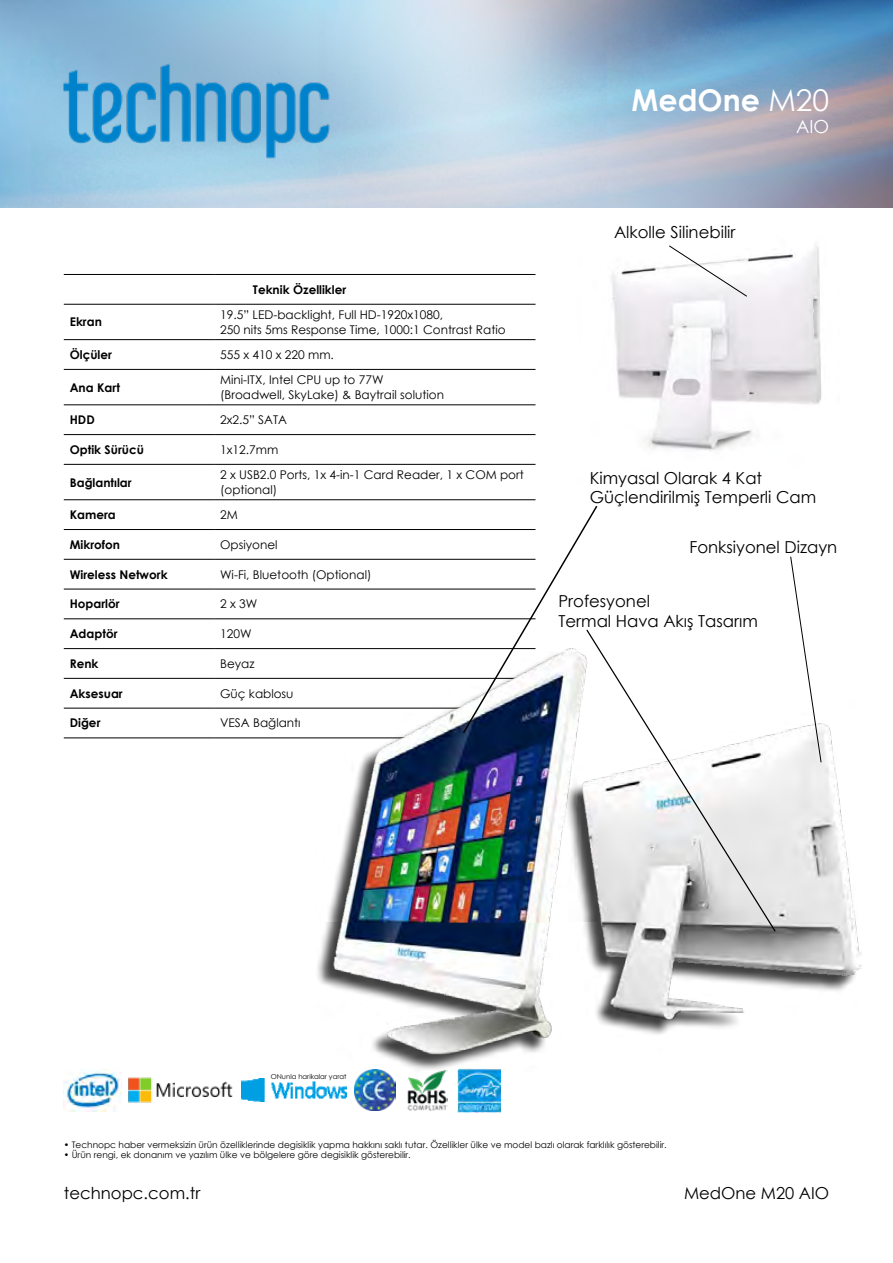
<style>
.page{position:relative;width:893px;height:1263px;background:#fff}
.page>*{position:absolute;margin:0;border:0;box-sizing:border-box;transform-origin:0 0}
.t1{font:700 30px "Century Gothic";color:#fff}
.t2{font:18px "Century Gothic";color:#fff}
.t3{font:16.5px/19.8px "Century Gothic";color:#000}
.t4{font:12px/14.4px "Century Gothic";color:#000}
.t5{font:700 12px "Century Gothic";color:#000}
.t6{font:9px "Century Gothic";color:#000}
.t7{font:6.9px "Century Gothic";color:#000}
.s1{font-weight:400}
</style>
<div class="page">
<img style="left:611px;top:245px;width:211px;height:206px">
<hr style="left:64px;top:274px;width:150px;height:1px;background:#000">
<hr style="left:214px;top:274px;width:321px;height:1px;background:#000">
<hr style="left:64px;top:304px;width:150px;height:1px;background:#000">
<hr style="left:214px;top:304px;width:321px;height:1px;background:#000">
<hr style="left:64px;top:339px;width:150px;height:1px;background:#000">
<hr style="left:214px;top:339px;width:321px;height:1px;background:#000">
<hr style="left:64px;top:369px;width:150px;height:1px;background:#000">
<hr style="left:214px;top:369px;width:321px;height:1px;background:#000">
<hr style="left:64px;top:405px;width:150px;height:1px;background:#000">
<hr style="left:214px;top:405px;width:321px;height:1px;background:#000">
<hr style="left:64px;top:434px;width:150px;height:1px;background:#000">
<hr style="left:214px;top:434px;width:321px;height:1px;background:#000">
<hr style="left:64px;top:464px;width:150px;height:1px;background:#000">
<hr style="left:214px;top:464px;width:321px;height:1px;background:#000">
<hr style="left:64px;top:499px;width:150px;height:1px;background:#000">
<hr style="left:214px;top:499px;width:321px;height:1px;background:#000">
<hr style="left:64px;top:529px;width:150px;height:1px;background:#000">
<hr style="left:214px;top:529px;width:321px;height:1px;background:#000">
<hr style="left:64px;top:559px;width:150px;height:1px;background:#000">
<hr style="left:214px;top:559px;width:321px;height:1px;background:#000">
<hr style="left:64px;top:589px;width:150px;height:1px;background:#000">
<hr style="left:214px;top:589px;width:321px;height:1px;background:#000">
<hr style="left:64px;top:618px;width:150px;height:1px;background:#000">
<hr style="left:214px;top:618px;width:321px;height:1px;background:#000">
<hr style="left:64px;top:648px;width:150px;height:1px;background:#000">
<hr style="left:214px;top:648px;width:321px;height:1px;background:#000">
<hr style="left:64px;top:678px;width:150px;height:1px;background:#000">
<hr style="left:214px;top:678px;width:321px;height:1px;background:#000">
<hr style="left:64px;top:708px;width:150px;height:1px;background:#000">
<hr style="left:214px;top:708px;width:321px;height:1px;background:#000">
<hr style="left:64px;top:738px;width:150px;height:1px;background:#000">
<hr style="left:214px;top:738px;width:321px;height:1px;background:#000">
<img style="left:310px;top:648px;width:552px;height:427px">
<img style="left:0;top:0;width:893px;height:207px">
<img style="left:50px;top:60px;width:291px;height:102px">
<svg style="left:461px;top:506px;width:137px;height:229px"></svg>
<svg style="left:585px;top:628px;width:192px;height:305px"></svg>
<svg style="left:789px;top:556px;width:33px;height:207px"></svg>
<svg style="left:669px;top:246px;width:78px;height:51px"></svg>
<img style="left:458px;top:1068px;width:43px;height:44px">
<img style="left:355px;top:1070px;width:40px;height:40px">
<img style="left:406px;top:1069px;width:41px;height:42px">
<img style="left:64px;top:1069px;width:58px;height:42px">
<img style="left:128px;top:1077px;width:105px;height:26px">
<img style="left:241px;top:1078px;width:106px;height:23px">
<h1 class="t1" style="left:632px;top:77px;width:199px">MedOne <span class="s1">M20</span></h1>
<h2 class="t2" style="left:796px;top:114px;width:35px">AIO</h2>
<p class="t5" style="left:253px;top:280px;width:95px">Teknik Özellikler</p>
<p class="t5" style="left:70px;top:313px;width:34px">Ekran</p>
<p class="t4" style="left:220px;top:307px;width:287px">19.5” LED-backlight, Full HD-1920x1080,<br>250 nits 5ms Response Time, 1000:1 Contrast Ratio</p>
<p class="t5" style="left:70px;top:346px;width:44px">Ölçüler</p>
<p class="t4" style="left:220px;top:347px;width:115px">555 x 410 x 220 mm.</p>
<p class="t5" style="left:70px;top:378px;width:52px">Ana Kart</p>
<p class="t4" style="left:220px;top:373px;width:225px">Mini-ITX, Intel CPU up to 77W (Broadwell, SkyLake) &amp; Baytrail solution</p>
<p class="t5" style="left:70px;top:411px;width:26px">HDD</p>
<p class="t4" style="left:220px;top:412px;width:69px">2x2.5” SATA</p>
<p class="t5" style="left:70px;top:440px;width:76px">Optik Sürücü</p>
<p class="t4" style="left:220px;top:442px;width:60px">1x12.7mm</p>
<p class="t5" style="left:70px;top:473px;width:63px">Bağlantılar</p>
<p class="t4" style="left:220px;top:468px;width:305px">2 x USB2.0 Ports, 1x 4-in-1 Card Reader, 1 x COM port (optional)</p>
<p class="t5" style="left:70px;top:506px;width:48px">Kamera</p>
<p class="t4" style="left:220px;top:507px;width:19px">2M</p>
<p class="t5" style="left:70px;top:535px;width:52px">Mikrofon</p>
<p class="t4" style="left:220px;top:537px;width:59px">Opsiyonel</p>
<p class="t5" style="left:70px;top:565px;width:99px">Wireless Network</p>
<p class="t4" style="left:220px;top:567px;width:153px">Wi-Fi, Bluetooth (Optional)</p>
<p class="t5" style="left:70px;top:595px;width:51px">Hoparlör</p>
<p class="t4" style="left:220px;top:597px;width:39px">2 x 3W</p>
<p class="t5" style="left:70px;top:625px;width:49px">Adaptör</p>
<p class="t4" style="left:220px;top:626px;width:33px">120W</p>
<p class="t5" style="left:70px;top:654px;width:30px">Renk</p>
<p class="t4" style="left:220px;top:656px;width:36px">Beyaz</p>
<p class="t5" style="left:70px;top:684px;width:55px">Aksesuar</p>
<p class="t4" style="left:220px;top:686px;width:75px">Güç kablosu</p>
<p class="t5" style="left:70px;top:714px;width:32px">Diğer</p>
<p class="t4" style="left:220px;top:716px;width:82px">VESA Bağlantı</p>
<h3 class="t3" style="left:614px;top:222px;width:123px">Alkolle Silinebilir</h3>
<h3 class="t3" style="left:590px;top:467px;width:228px">Kimyasal Olarak 4 Kat<br>Güçlendirilmiş Temperli Cam</h3>
<h3 class="t3" style="left:689px;top:536px;width:149px">Fonksiyonel Dizayn</h3>
<h3 class="t3" style="left:558px;top:591px;width:201px">Profesyonel<br>Termal Hava Akış Tasarım</h3>
<p class="t7" style="left:271px;top:1071px;width:77px">ONunla harikalar yarat</p>
<p class="t6" style="left:64px;top:1138px;width:604px">• Technopc haber vermeksizin ürün özelliklerinde degisiklik yapma hakkını saklı tutar. Özellikler ülke ve model bazlı olarak farklılık gösterebilir.</p>
<p class="t6" style="left:64px;top:1149px;width:348px">• Ürün rengi, ek donanım ve yazılım ülke ve bölgelere göre degisiklik gösterebilir.</p>
<h3 class="t3" style="left:64px;top:1183px;width:138px">technopc.com.tr</h3>
<h3 class="t3" style="left:684px;top:1183px;width:147px">MedOne M20 AIO</h3>
</div>
